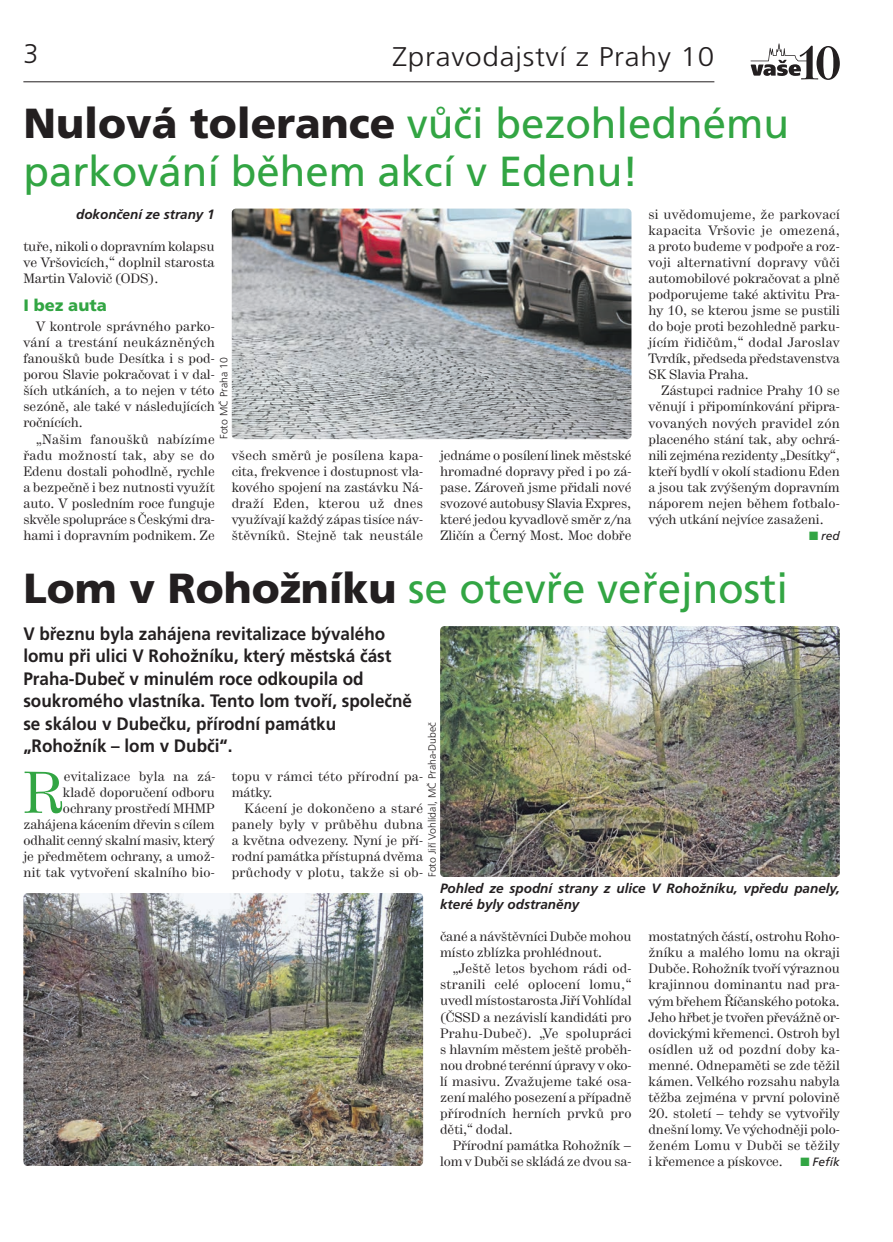
<style>
.page{position:relative;width:893px;height:1242px;background:#fff}
.page>*{position:absolute;margin:0;border:0;box-sizing:border-box;transform-origin:0 0}
.t1{font:58.5px "Hercules";color:#32a543}
.t2{font:42px/48px "Frutiger CE";color:#32a543}
.t3{font:300 27px "Frutiger CE";letter-spacing:.025em;color:#231f20;scale:1.1 1}
.t4{font:300 27px "Frutiger CE";letter-spacing:.025em;color:#231f20}
.t5{font:700 18px/22.5px "Frutiger CE";color:#231f20;scale:.95 1}
.t6{font:900 16.5px "Frutiger CE";color:#32a543}
.t7{font:13.5px/16px "Hercules";color:#231f20;text-align:justify}
.t8{font:italic 700 13.5px/16px "Frutiger CE";color:#231f20}
.t9{font:13.5px/16px "Hercules";letter-spacing:.02em;color:#231f20}
.t10{font:italic 12px "Frutiger CE";color:#231f20}
.t11{font:300 10.5px "Frutiger CE";color:#231f20}
.s1{font-weight:900;color:#231f20}
.s2{color:#32a543}
</style>
<div class="page">
<svg style="left:750px;top:43px;width:90px;height:37px"></svg>
<hr style="left:23px;top:81px;width:691px;height:1px;background:#231f20">
<img style="left:232px;top:208px;width:399px;height:231px;border-radius:4px">
<img style="left:440px;top:626px;width:400px;height:251px;border-radius:4px">
<img style="left:23px;top:893px;width:400px;height:273px;border-radius:4px">
<h3 class="t4" style="left:23px;top:43px;width:17px">3</h3>
<h3 class="t3" style="left:392px;top:46px;width:294px">Zpravodajství z Prahy 10</h3>
<h2 class="t2" style="left:23px;top:102px;width:767px"><span class="s1">Nulová tolerance</span> vůči bezohlednému parkování během akcí v Edenu!</h2>
<p class="t8" style="left:76px;top:207px;width:140px">dokončení ze strany 1</p>
<p class="t7" style="left:648px;top:207px;width:193px">si uvědomujeme, že parkovací kapacita Vršovic je omezená, a proto budeme v podpoře a roz&shy;voji alternativní dopravy vůči automobilové pokračovat a plně podporujeme také aktivitu Pra - hy 10, se kterou jsme se pustili do boje proti bezohledně parku&shy;jícím řidičům,“ dodal Jaroslav Tvrdík, předseda představenstva SK Slavia Praha.</p>
<p class="t7" style="left:648px;top:384px;width:193px;text-indent:13px">Zástupci radnice Prahy 10 se věnují i připomínkování připra&shy;vovaných nových pravidel zón placeného stání tak, aby ochrá&shy;nili zejména rezidenty „Desítky“, kteří bydlí v okolí stadionu Eden a jsou tak zvýšeným dopravním náporem nejen během fotbalo&shy;vých utkání nejvíce zasaženi.</p>
<p class="t10" style="left:809px;top:530px;width:32px"><span class="s2">■</span> red</p>
<p class="t7" style="left:23px;top:239px;width:193px">tuře, nikoli o dopravním kolapsu ve Vršo vicích,“ doplnil starosta Martin Valovič (ODS).</p>
<p class="t6" style="left:23px;top:299px;width:85px">I bez auta</p>
<p class="t7" style="left:23px;top:319px;width:193px;text-indent:13px">V kontrole správného parko&shy;vání a trestání neukázněných fanouš ků bude Desítka i s pod - porou Slavie pokračovat i v dal - ších utkáních, a to nejen v této sezóně, ale také v následujících ročnících.</p>
<p class="t7" style="left:23px;top:432px;width:193px;text-indent:13px">„Našim fanoušků nabízíme řadu možností tak, aby se do Edenu dostali pohodlně, rychle a bezpečně i bez nutnosti využít auto. V posledním roce funguje skvěle spolupráce s Českými dra&shy;hami i dopravním podnikem. Ze</p>
<p class="t11" style="left:220px;top:439px;width:83px;rotate:-90deg">Foto MČ Praha 10</p>
<p class="t7" style="left:232px;top:448px;width:193px">všech směrů je posílena kapa&shy;cita, frekvence i dostupnost vla&shy;kového spojení na zastávku Ná&shy;draží Eden, kterou už dnes vy užívají každý zápas tisíce náv&shy;štěvníků. Stejně tak neustále</p>
<p class="t7" style="left:440px;top:448px;width:193px">jednáme o posílení linek městské hromadné dopravy před i po zá&shy;pase. Zároveň jsme přidali nové svozové autobusy Slavia Expres, které jedou kyvadlově směr z/na Zličín a Černý Most. Moc dobře</p>
<h2 class="t2" style="left:23px;top:567px;width:766px"><span class="s1">Lom v Rohožníku</span> se otevře veřejnosti</h2>
<p class="t5" style="left:23px;top:623px;width:411px">V březnu byla zahájena revitalizace bývalého lomu při ulici V Rohožníku, který městská část Praha-Dubeč v minulém roce odkoupila od soukromého vlastníka. Tento lom tvoří, společně se skálou v Dubečku, přírodní památku „Rohožník – lom v Dubči“.</p>
<p class="t11" style="left:428px;top:877px;width:156px;rotate:-90deg">Foto Jiří Vohlídal, MČ Praha-Dubeč</p>
<p class="t7" style="left:23px;top:769px;width:194px;text-align:right">evitalizace byla na zá-<br>kladě doporučení odboru ochrany prostředí MHMP zahájena kácením dřevin s cílem odhalit cenný skalní masiv, který je předmětem ochrany, a umož&shy;nit tak vytvoření skalního bio-</p>
<p class="t9" style="left:232px;top:769px;width:193px">topu v rámci této přírodní pa&shy;mátky.</p>
<h1 class="t1" style="left:23px;top:771px;width:41px">R</h1>
<p class="t7" style="left:232px;top:801px;width:193px;text-indent:13px">Kácení je dokončeno a staré panely byly v průběhu dubna a května odvezeny. Nyní je pří&shy;rodní památka přístupná dvěma průchody v plotu, takže si ob-</p>
<p class="t8" style="left:440px;top:881px;width:401px">Pohled ze spodní strany z ulice V Rohožníku, vpředu panely, které byly odstraněny</p>
<p class="t7" style="left:440px;top:929px;width:193px">čané a návštěvníci Dubče mohou místo zblízka prohlédnout.</p>
<p class="t7" style="left:440px;top:961px;width:193px;text-indent:13px">„Ještě letos bychom rádi od&shy;stranili celé oplocení lomu,“ uvedl místostarosta Jiří Vohlídal (ČSSD a nezávislí kandidáti pro Prahu-Dubeč). „Ve spolupráci s hlavním městem ještě proběh&shy;nou drobné terénní úpravy v oko - lí masivu. Zvažujeme také osa&shy;zení malého posezení a případně přírodních herních prvků pro děti,“ dodal.</p>
<p class="t7" style="left:440px;top:1138px;width:193px;text-align:right">Přírodní památka Rohožník – lom v Dubči se skládá ze dvou sa-</p>
<p class="t7" style="left:648px;top:929px;width:193px">mostatných částí, ostrohu Roho&shy;žníku a malého lomu na okraji Dubče. Rohožník tvoří výraznou krajinnou dominantu nad pra&shy;vým břehem Říčanského potoka.<br>Jeho hřbet je tvořen převážně or&shy;dovickými křemenci. Ostroh byl osídlen už od pozdní doby ka&shy;menné. Odnepaměti se zde těžil kámen. Velkého rozsahu nabyla těžba zejména v první polovině</p>
<p class="t7" style="left:648px;top:1106px;width:193px">20. století – tehdy se vytvořily dnešní lomy. Ve východněji polo&shy;ženém Lomu v Dubči se těžily i křemence a pískovce.</p>
<p class="t10" style="left:801px;top:1156px;width:41px"><span class="s2">■</span> Fefík</p>
</div>
